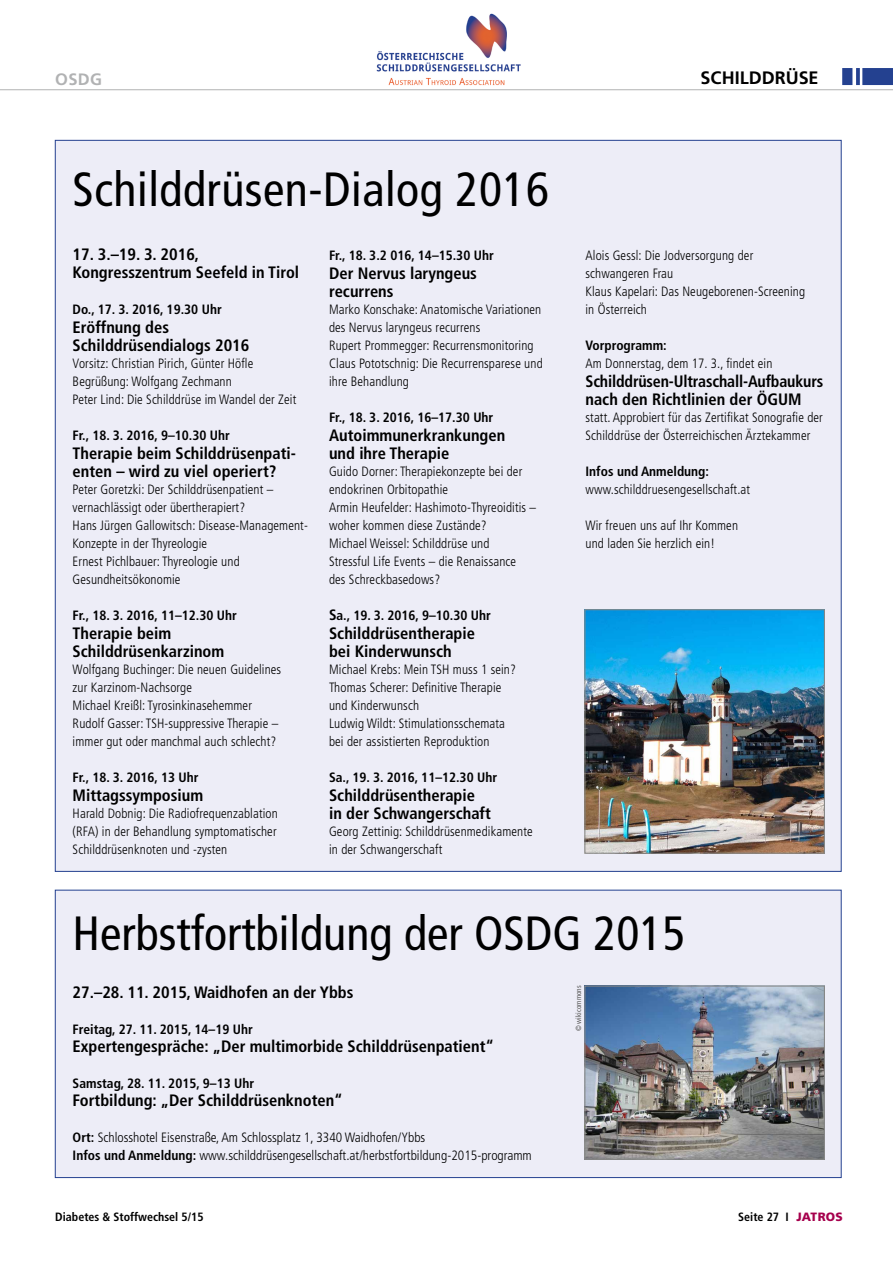
<style>
.page{position:relative;width:893px;height:1263px;background:#fff}
.page>*{position:absolute;margin:0;border:0;box-sizing:border-box;transform-origin:0 0}
.t1{font:condensed 48px "Frutiger LT Std";color:#000}
.t2{font:700 18px "Frutiger LT Std";color:#000}
.t3{font:700 condensed 16.5px/18px "Frutiger LT Std";color:#000}
.t4{font:700 16.5px "Frutiger LT Std";color:#b1b2b3}
.t5{font:300 condensed 13.5px/18px "Frutiger LT Std";letter-spacing:.01em;color:#000}
.t6{font:700 condensed 13.5px "Frutiger LT Std";color:#000}
.t7{font:700 condensed 12px "Frutiger LT Std";color:#000}
.t8{font:condensed 7.5px "Frutiger LT Std";color:#565655}
.s1{font-size:15px}
.s2{font-weight:700}
.s3{font-weight:900;font-stretch:normal;color:#a6004d}
</style>
<div class="page">
<hr style="left:0;top:89px;width:893px;height:1px;background:#b1b2b3">
<img style="left:376px;top:13px;width:145px;height:73px">
<svg style="left:842px;top:68px;width:51px;height:17px"></svg>
<div style="left:55px;top:140px;width:786px;height:731px;background:#ededf7"></div>
<div style="left:55px;top:890px;width:786px;height:287px;background:#ededf7"></div>
<img style="left:586px;top:611px;width:237px;height:241px">
<div style="left:584px;top:609px;width:241px;height:245px;border:1px solid #868786"></div>
<img style="left:586px;top:987px;width:237px;height:171px">
<div style="left:584px;top:985px;width:241px;height:175px;border:1px solid #868786"></div>
<p class="t4" style="left:55px;top:69px;width:48px">OSDG</p>
<h2 class="t2" style="left:701px;top:67px;width:119px">SCHILDDRÜSE</h2>
<h1 class="t1" style="left:73px;top:161px;width:478px">Schilddrüsen-Dialog 2016</h1>
<p class="t3" style="left:73px;top:245px;width:228px">17. 3.–19. 3. 2016,<br>Kongresszentrum Seefeld in Tirol</p>
<p class="t6" style="left:73px;top:301px;width:151px">Do., 17. 3. 2016, 19.30 Uhr</p>
<p class="t3" style="left:73px;top:318px;width:178px">Eröffnung des<br>Schilddrüsendialogs 2016</p>
<p class="t5" style="left:73px;top:354px;width:225px">Vorsitz: Christian Pirich, Günter Höfle<br>Begrüßung: Wolfgang Zechmann<br>Peter Lind: Die Schilddrüse im Wandel der Zeit</p>
<p class="t6" style="left:73px;top:427px;width:159px">Fr., 18. 3. 2016, 9–10.30 Uhr</p>
<p class="t3" style="left:73px;top:444px;width:225px">Therapie beim Schilddrüsenpati&shy;enten – wird zu viel operiert?</p>
<p class="t5" style="left:73px;top:480px;width:237px">Peter Goretzki: Der Schilddrüsenpatient – vernachlässigt oder übertherapiert?<br>Hans Jürgen Gallowitsch: Disease-Management-Konzepte in der Thyreologie<br>Ernest Pichlbauer: Thyreologie und Gesundheitsökonomie</p>
<p class="t6" style="left:73px;top:607px;width:166px">Fr., 18. 3. 2016, 11–12.30 Uhr</p>
<p class="t3" style="left:73px;top:624px;width:153px">Therapie beim<br>Schilddrüsenkarzinom</p>
<p class="t5" style="left:73px;top:660px;width:210px">Wolfgang Buchinger: Die neuen Guidelines zur Karzinom-Nachsorge<br>Michael Kreißl: Tyrosinkinasehemmer Rudolf Gasser: TSH-suppressive Therapie – immer gut oder manchmal auch schlecht?</p>
<p class="t6" style="left:73px;top:769px;width:127px">Fr., 18. 3. 2016, 13 Uhr</p>
<p class="t3" style="left:73px;top:786px;width:132px">Mittagssymposium</p>
<p class="t5" style="left:73px;top:804px;width:207px;text-align:justify">Harald Dobnig: Die Radiofrequenzablation (RFA) in der Behandlung symptomatischer Schilddrüsenknoten und -zysten</p>
<p class="t6" style="left:329px;top:247px;width:166px">Fr., 18. 3.2 016, 14–15.30 Uhr</p>
<p class="t3" style="left:329px;top:264px;width:149px">Der Nervus laryngeus recurrens</p>
<p class="t5" style="left:329px;top:300px;width:215px">Marko Konschake: Anatomische Variationen des Nervus laryngeus recurrens<br>Rupert Prommegger: Recurrensmonitoring Claus Pototschnig: Die Recurrensparese und ihre Behandlung</p>
<p class="t6" style="left:329px;top:409px;width:166px">Fr., 18. 3. 2016, 16–17.30 Uhr</p>
<p class="t3" style="left:329px;top:426px;width:178px">Autoimmunerkrankungen und ihre Therapie</p>
<p class="t5" style="left:329px;top:462px;width:209px">Guido Dorner: Therapiekonzepte bei der endokrinen Orbitopathie<br>Armin Heufelder: Hashimoto-Thyreoiditis – woher kommen diese Zustände?<br>Michael Weissel: Schilddrüse und<br>Stressful Life Events – die Renaissance<br>des Schreckbasedows?</p>
<p class="t6" style="left:329px;top:607px;width:163px"><span class="s1">S</span>a., 19. 3. 2016, 9–10.30 Uhr</p>
<p class="t3" style="left:329px;top:624px;width:147px">Schilddrüsentherapie bei Kinderwunsch</p>
<p class="t5" style="left:329px;top:660px;width:188px">Michael Krebs: Mein TSH muss 1 sein?<br>Thomas Scherer: Definitive Therapie und Kinderwunsch<br>Ludwig Wildt: Stimulationsschemata bei der assistierten Reproduktion</p>
<p class="t6" style="left:329px;top:769px;width:170px">Sa., 19. 3. 2016, 11–12.30 Uhr</p>
<p class="t3" style="left:329px;top:786px;width:163px">Schilddrüsentherapie in der Schwangerschaft</p>
<p class="t5" style="left:329px;top:822px;width:205px">Georg Zettinig: Schilddrüsenmedikamente in der Schwangerschaft</p>
<p class="t5" style="left:585px;top:246px;width:221px">Alois Gessl: Die Jodversorgung der schwangeren Frau<br>Klaus Kapelari: Das Neugeborenen-Screening in Österreich</p>
<p class="t6" style="left:585px;top:337px;width:83px">Vorprogramm:</p>
<p class="t5" style="left:585px;top:354px;width:188px">Am Donnerstag, dem 17. 3., findet ein</p>
<p class="t3" style="left:585px;top:372px;width:239px">Schilddrüsen-Ultraschall-Aufbaukurs nach den Richtlinien der ÖGUM</p>
<p class="t5" style="left:585px;top:408px;width:239px">statt. Approbiert für das Zertifikat Sonografie der<br>Schilddrüse der Österreichischen Ärztekammer</p>
<p class="t6" style="left:585px;top:463px;width:125px">Infos und Anmeldung:</p>
<p class="t5" style="left:585px;top:480px;width:166px">www.schilddruesengesellschaft.at</p>
<p class="t5" style="left:585px;top:516px;width:154px">Wir freuen uns auf Ihr Kommen und laden Sie herzlich ein!</p>
<h1 class="t1" style="left:73px;top:905px;width:614px">Herbstfortbildung der OSDG 2015</h1>
<p class="t3" style="left:73px;top:983px;width:282px">27.–28. 11. 2015, Waidhofen an der Ybbs</p>
<p class="t6" style="left:73px;top:1021px;width:182px">Freitag, 27. 11. 2015, 14–19 Uhr</p>
<p class="t3" style="left:73px;top:1037px;width:423px">Expertengespräche: „Der multimorbide Schilddrüsenpatient“</p>
<p class="t6" style="left:73px;top:1075px;width:183px">Samstag, 28. 11. 2015, 9–13 Uhr</p>
<p class="t3" style="left:73px;top:1091px;width:272px">Fortbildung: „Der Schilddrüsenknoten“</p>
<p class="t5" style="left:73px;top:1128px;width:461px"><span class="s2">Ort:</span> Schlosshotel Eisenstraße, Am Schlossplatz 1, 3340 Waidhofen/Ybbs<br><span class="s2">Infos und Anmeldung:</span> www.schilddrüsengesellschaft.at/herbstfortbildung-2015-programm</p>
<p class="t8" style="left:574px;top:1031px;width:47px;rotate:-90deg">© wikicommons</p>
<p class="t7" style="left:55px;top:1210px;width:150px">Diabetes &amp; Stoffwechsel 5/15</p>
<p class="t7" style="left:738px;top:1210px;width:106px">Seite 27 I <span class="s3">JATROS</span></p>
</div>
